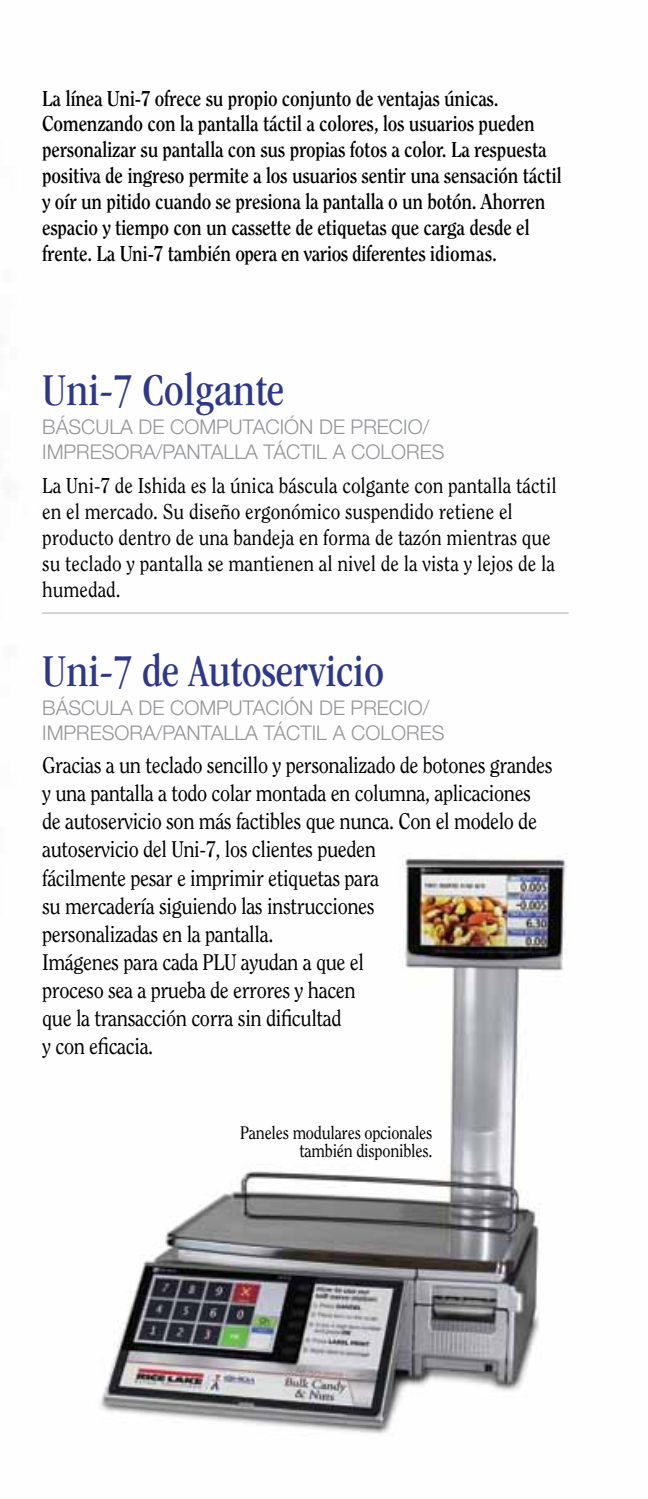
<style>
.page{position:relative;width:648px;height:1499px;background:#fff}
.page>*{position:absolute;margin:0;border:0;box-sizing:border-box;transform-origin:0 0}
.t1{font:condensed 47.25px "ITC Garamond Std";color:#2e3889}
.t2{font:22.5px/28.1px "Clearface Std";letter-spacing:-.02em;color:#000;scale:.9 1}
.t3{font:700 21.38px/25.9px "Clearface Std";letter-spacing:-.015em;color:#000;scale:.9 1}
.t4{font:21.38px/25.9px "Clearface Std";color:#000;scale:.9 1}
.t5{font:300 20.25px/24.8px "Helvetica Neue LT Std";color:#939598}
.t6{font:18px/18px "Clearface Std";letter-spacing:-.015em;color:#000;text-align:right;scale:.9 1}
</style>
<div class="page">
<img style="left:42px;top:613px;width:527px;height:821px">
<hr style="left:42px;top:612px;width:527px;height:1px;background:#a7a9ac">
<p class="t3" style="left:42px;top:85px;width:579px">La línea Uni-7 ofrece su propio conjunto de ventajas únicas.<br>Comenzando con la pantalla táctil a colores, los usuarios pueden personalizar su pantalla con sus propias fotos a color. La respuesta positiva de ingreso permite a los usuarios sentir una sensación táctil y oír un pitido cuando se presiona la pantalla o un botón. Ahorren espacio y tiempo con un cassette de etiquetas que carga desde el frente. La Uni-7 también opera en varios diferentes idiomas.</p>
<h1 class="t1" style="left:42px;top:363px;width:243px">Uni-7 Colgante</h1>
<p class="t5" style="left:42px;top:414px;width:404px">BÁSCULA DE COMPUTACIÓN DE PRECIO/<br>IMPRESORA/PANTALLA TÁCTIL a COLORES</p>
<p class="t4" style="left:42px;top:472px;width:573px">La Uni-7 de Ishida es la única báscula colgante con pantalla táctil en el mercado. Su diseño ergonómico suspendido retiene el producto dentro de una bandeja en forma de tazón mientras que su teclado y pantalla se mantienen al nivel de la vista y lejos de la humedad.</p>
<h1 class="t1" style="left:42px;top:644px;width:343px">Uni-7 de Autoservicio</h1>
<p class="t5" style="left:42px;top:695px;width:404px">BÁSCULA DE COMPUTACIÓN DE PRECIO/<br>IMPRESORA/PANTALLA TÁCTIL A COLORES</p>
<p class="t2" style="left:42px;top:751px;width:569px">Gracias a un teclado sencillo y personalizado de botones grandes y una pantalla a todo colar montada en columna, aplicaciones de autoservicio son más factibles que nunca. Con el modelo de autoservicio del Uni-7, los clientes pueden<br>fácilmente pesar e imprimir etiquetas para<br>su mercadería siguiendo las instrucciones<br>personalizadas en la pantalla.<br>Imágenes para cada PLU ayudan a que el<br>proceso sea a prueba de errores y hacen<br>que la transacción corra sin dificultad<br>y con eficacia.</p>
<p class="t6" style="left:240px;top:1123px;width:215px">Paneles modulares opcionales también disponibles.</p>
</div>
